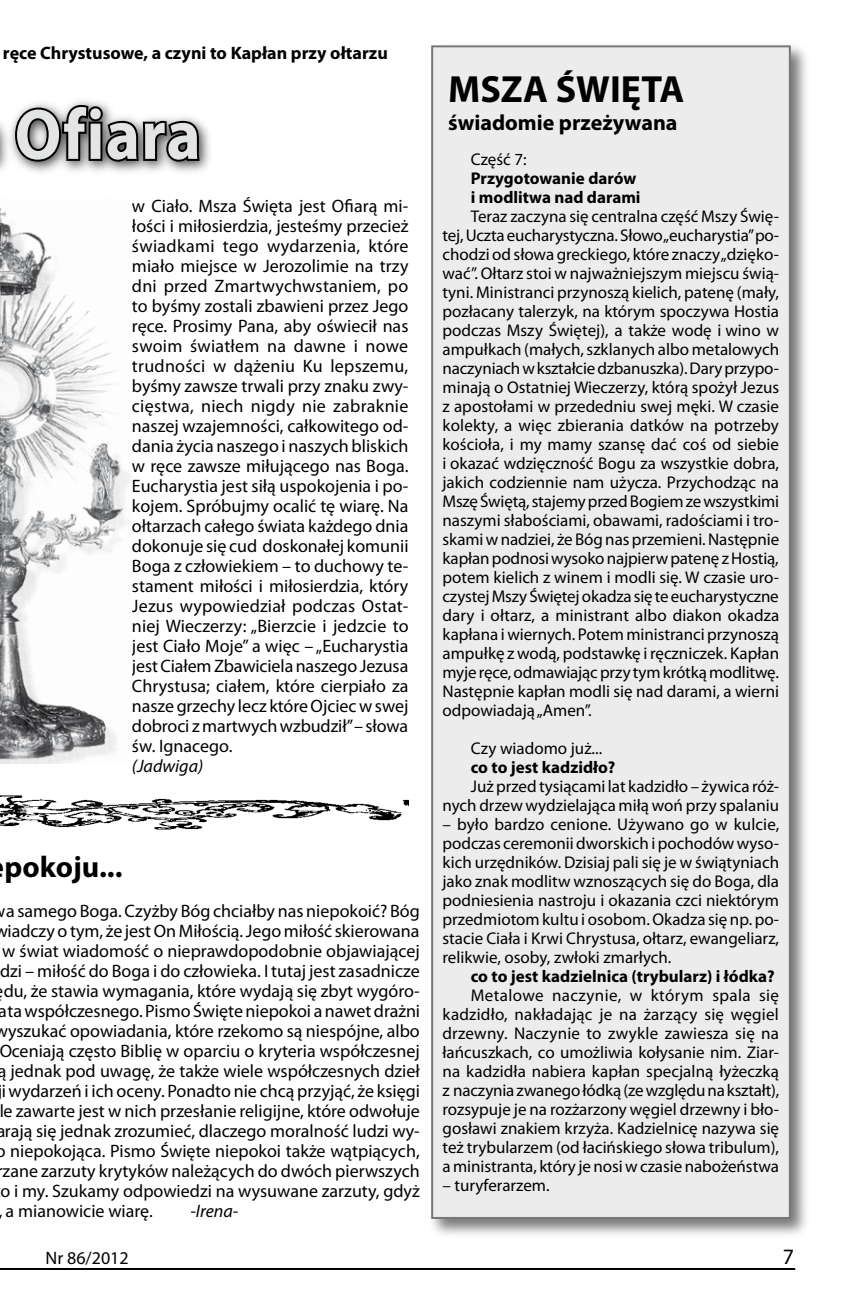
<style>
.page{position:relative;width:851px;height:1304px;background:#fff}
.page>*{position:absolute;margin:0;border:0;box-sizing:border-box;transform-origin:0 0}
.t1{font:700 72px "Myriad Pro";letter-spacing:.02em;color:#e3e4e4;scale:.9 1}
.t2{font:700 38px "Myriad Pro";color:#000}
.t3{font:700 30px "Myriad Pro";color:#000}
.t4{font:700 22px "Myriad Pro";color:#000}
.t5{font:18px/20px "Myriad Pro";color:#000;text-align:justify}
.t6{font:700 18px "Myriad Pro";color:#000}
.t7{font:italic 18px "Myriad Pro";color:#000}
.t8{font:17px/19px "Myriad Pro";color:#000;text-align:justify}
.t9{font:700 17px/19px "Myriad Pro";color:#000}
</style>
<div class="page">
<hr style="left:46px;top:1268px;width:749px;height:2px;background:#000">
<img style="left:0;top:795px;width:408px;height:35px">
<div style="left:0;top:87px;width:215px;height:105px;background:#000;opacity:.75"></div>
<svg style="left:0;top:119px;width:1px;height:45px"></svg>
<svg style="left:13px;top:103px;width:189px;height:61px"></svg>
<div style="left:427px;top:41px;width:383px;height:1199px;background:#000;opacity:.53"></div>
<div style="left:432px;top:46px;width:357px;height:1172px;background:#ececed"></div>
<div style="left:431px;top:45px;width:359px;height:1174px;border:2px solid #767879"></div>
<hr style="left:0;top:1268px;width:67px;height:2px;background:#000">
<img style="left:0;top:207px;width:130px;height:557px">
<p class="t6" style="left:3px;top:41px;width:386px">ręce Chrystusowe, a czyni to Kapłan przy ołtarzu</p>
<h1 class="t1" style="left:15px;top:88px;width:208px">Ofiara</h1>
<p class="t5" style="left:132px;top:196px;width:278px">w Ciało. Msza Święta jest Ofiarą mi&shy;łości i miłosierdzia, jesteśmy przecież świadkami tego wydarzenia, które miało miejsce w Jerozolimie na trzy dni przed Zmartwychwstaniem, po to byśmy zostali zbawieni przez Jego ręce. Prosimy Pana, aby oświecił nas swoim światłem na dawne i nowe trudności w dążeniu Ku lepszemu, byśmy zawsze trwali przy znaku zwy&shy;cięstwa, niech nigdy nie zabraknie naszej wzajemności, całkowitego od&shy;dania życia naszego i naszych bliskich w ręce zawsze miłującego nas Boga.<br>Eucharystia jest siłą uspokojenia i po&shy;kojem. Spróbujmy ocalić tę wiarę. Na ołtarzach całego świata każdego dnia dokonuje się cud doskonałej komunii Boga z człowiekiem – to duchowy te&shy;stament miłości i miłosierdzia, który Jezus wypowiedział podczas Ostat&shy;niej Wieczerzy: „Bierzcie i jedzcie to jest Ciało Moje” a więc – „Eucharystia jest Ciałem Zbawiciela naszego Jezusa Chrystusa; ciałem, które cierpiało za nasze grzechy lecz które Ojciec w swej dobroci z martwych wzbudził” – słowa św. Ignacego.</p>
<p class="t7" style="left:132px;top:755px;width:73px">(Jadwiga)</p>
<h3 class="t3" style="left:5px;top:847px;width:119px">pokoju...</h3>
<p class="t5" style="left:6px;top:901px;width:415px">a samego Boga. Czyżby Bóg chciałby nas niepokoić? Bóg</p>
<p class="t5" style="left:-6px;top:921px;width:426px">wiadczy o tym, że jest On Miłością. Jego miłość skierowana</p>
<p class="t5" style="left:2px;top:941px;width:419px">w świat wiadomość o nieprawdopodobnie objawiającej</p>
<p class="t5" style="left:0;top:961px;width:421px">dzi – miłość do Boga i do człowieka. I tutaj jest zasadnicze</p>
<p class="t5" style="left:4px;top:981px;width:417px">du, że stawia wymagania, które wydają się zbyt wygóro-</p>
<p class="t5" style="left:-1px;top:1001px;width:423px">ata współczesnego. Pismo Święte niepokoi a nawet drażni</p>
<p class="t5" style="left:-5px;top:1021px;width:427px">wyszukać opowiadania, które rzekomo są niespójne, albo</p>
<p class="t5" style="left:-1px;top:1041px;width:422px">Oceniają często Biblię w oparciu o kryteria współczesnej</p>
<p class="t5" style="left:-2px;top:1061px;width:424px">ą jednak pod uwagę, że także wiele współczesnych dzieł</p>
<p class="t5" style="left:2px;top:1081px;width:419px">i wydarzeń i ich oceny. Ponadto nie chcą przyjąć, że księgi</p>
<p class="t5" style="left:-1px;top:1101px;width:422px">le zawarte jest w nich przesłanie religijne, które odwołuje</p>
<p class="t5" style="left:-4px;top:1121px;width:425px">arają się jednak zrozumieć, dlaczego moralność ludzi wy-</p>
<p class="t5" style="left:-4px;top:1141px;width:425px">o niepokojąca. Pismo Święte niepokoi także wątpiących,</p>
<p class="t5" style="left:-3px;top:1161px;width:424px">rzane zarzuty krytyków należących do dwóch pierwszych</p>
<p class="t5" style="left:0;top:1181px;width:421px">o i my. Szukamy odpowiedzi na wysuwane zarzuty, gdyż</p>
<p class="t5" style="left:6px;top:1201px;width:149px">a mianowicie wiarę.</p>
<p class="t7" style="left:190px;top:1200px;width:50px">-Irena-</p>
<p class="t5" style="left:45px;top:1248px;width:85px">Nr 86/2012</p>
<h2 class="t2" style="left:448px;top:65px;width:238px">MSZA ŚWIĘTA</h2>
<p class="t4" style="left:448px;top:108px;width:231px">świadomie przeżywana</p>
<p class="t8" style="left:471px;top:149px;width:57px">Część 7:</p>
<p class="t9" style="left:471px;top:168px;width:171px">Przygotowanie darów i modlitwa nad darami</p>
<p class="t8" style="left:442px;top:206px;width:338px;text-indent:28px">Teraz zaczyna się centralna część Mszy Świę&shy;tej, Uczta eucharystyczna. Słowo „eucharystia” po&shy;chodzi od słowa greckiego, które znaczy „dzięko&shy;wać”. Ołtarz stoi w najważniejszym miejscu świą&shy;tyni. Ministranci przynoszą kielich, patenę (mały, pozłacany talerzyk, na którym spoczywa Hostia podczas Mszy Świętej), a także wodę i wino w ampułkach (małych, szklanych albo metalowych naczyniach w kształcie dzbanuszka). Dary przypo&shy;minają o Ostatniej Wieczerzy, którą spożył Jezus z apostołami w przededniu swej męki. W czasie kolekty, a więc zbierania datków na potrzeby kościoła, i my mamy szansę dać coś od siebie i okazać wdzięczność Bogu za wszystkie dobra, jakich codziennie nam użycza. Przychodząc na Mszę Świętą, stajemy przed Bogiem ze wszystkimi naszymi słabościami, obawami, radościami i tro&shy;skami w nadziei, że Bóg nas przemieni. Następnie kapłan podnosi wysoko najpierw patenę z Hostią, potem kielich z winem i modli się. W czasie uro&shy;czystej Mszy Świętej okadza się te eucharystyczne dary i ołtarz, a ministrant albo diakon okadza kapłana i wiernych. Potem ministranci przynoszą ampułkę z wodą, podstawkę i ręczniczek. Kapłan myje ręce, odmawiając przy tym krótką modlitwę.<br>Następnie kapłan modli się nad darami, a wierni odpowiadają „Amen”.</p>
<p class="t8" style="left:471px;top:738px;width:133px">Czy wiadomo już...</p>
<p class="t9" style="left:471px;top:757px;width:146px">co to jest kadzidło?</p>
<p class="t8" style="left:442px;top:776px;width:338px;text-align:right">Już przed tysiącami lat kadzidło – żywica róż&shy;nych drzew wydzielająca miłą woń przy spalaniu</p>
<p class="t8" style="left:442px;top:814px;width:338px">– było bardzo cenione. Używano go w kulcie, podczas ceremonii dworskich i pochodów wyso&shy;kich urzędników. Dzisiaj pali się je w świątyniach jako znak modlitw wznoszących się do Boga, dla podniesienia nastroju i okazania czci niektórym przedmiotom kultu i osobom. Okadza się np. po&shy;stacie Ciała i Krwi Chrystusa, ołtarz, ewangeliarz, relikwie, osoby, zwłoki zmarłych.</p>
<p class="t9" style="left:471px;top:966px;width:305px">co to jest kadzielnica (trybularz) i łódka?</p>
<p class="t8" style="left:442px;top:985px;width:338px;text-indent:28px">Metalowe naczynie, w którym spala się kadzidło, nakładając je na żarzący się węgiel drzewny. Naczynie to zwykle zawiesza się na łańcuszkach, co umożliwia kołysanie nim. Ziar&shy;na kadzidła nabiera kapłan specjalną łyżeczką z naczynia zwanego łódką (ze względu na kształt), rozsypuje je na rozżarzony węgiel drzewny i bło&shy;gosławi znakiem krzyża. Kadzielnicę nazywa się też trybularzem (od łacińskiego słowa tribulum), a ministranta, który je nosi w czasie nabożeństwa</p>
<p class="t8" style="left:442px;top:1175px;width:109px">– turyferarzem.</p>
</div>
